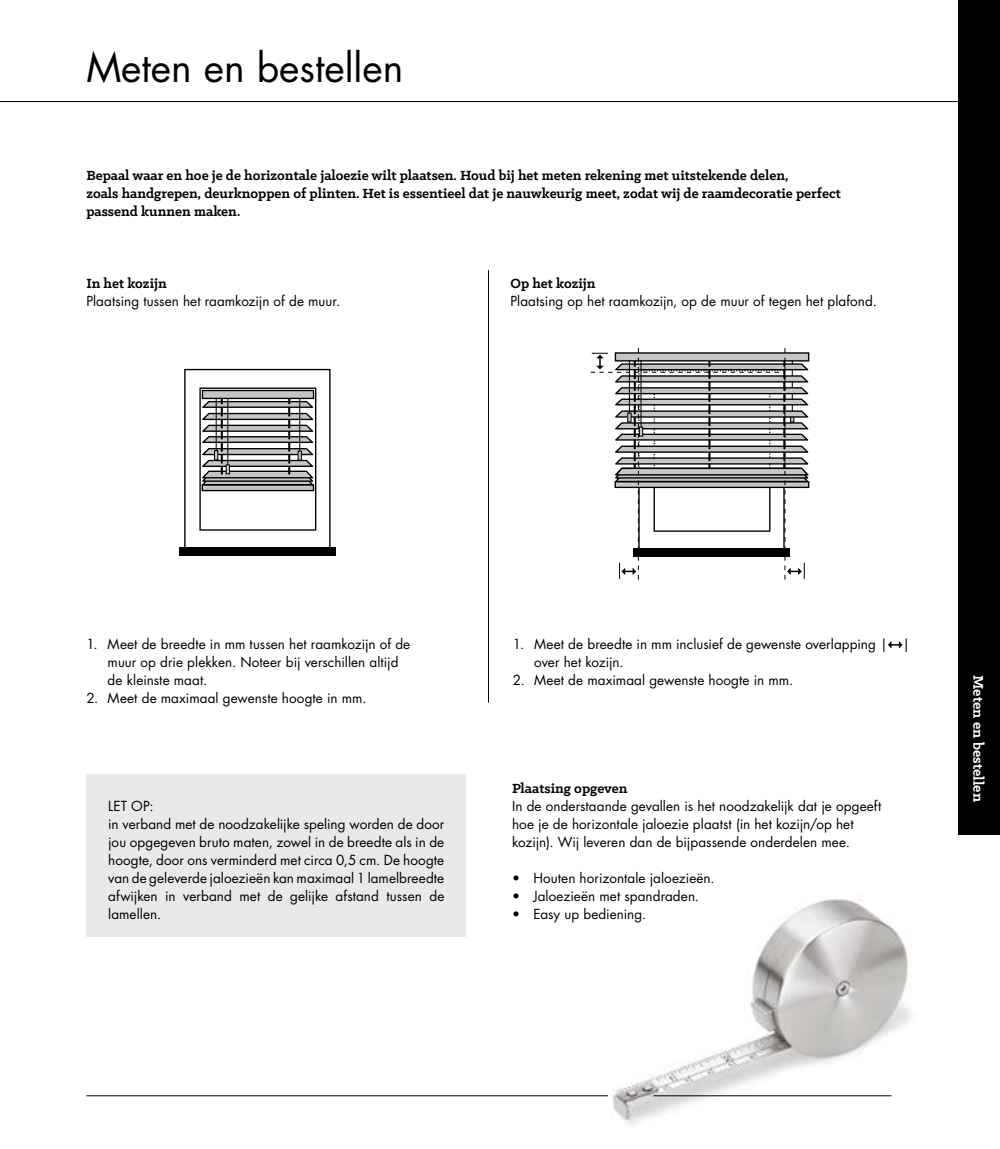
<style>
.page{position:relative;width:1000px;height:1149px;background:#fff}
.page>*{position:absolute;margin:0;border:0;box-sizing:border-box;transform-origin:0 0}
.t1{font:39px "Futura Std";color:#000}
.t2{font:700 15.75px "Klinic Slab";color:#fff}
.t3{font:700 15px/18px "Klinic Slab";color:#000}
.t4{font:13.5px/18px "Futura Std";letter-spacing:.005em;color:#000}
</style>
<div class="page">
<hr style="left:0;top:101px;width:999px;height:1px;background:#000">
<img style="left:599px;top:899px;width:313px;height:226px">
<div style="left:86px;top:774px;width:380px;height:162px;background:#e9e9e9"></div>
<hr style="left:86px;top:1094px;width:521px;height:1px;background:#000">
<div style="left:179px;top:547px;width:156px;height:8px;background:#000"></div>
<svg style="left:184px;top:369px;width:146px;height:178px"></svg>
<div style="left:226px;top:464px;width:4px;height:10px;border:1px solid #000"></div>
<svg style="left:590px;top:348px;width:219px;height:231px"></svg>
<svg style="left:888px;top:641px;width:14px;height:7px"></svg>
<hr style="left:488px;top:270px;width:1px;height:432px;background:#000">
<hr style="left:653px;top:1094px;width:238px;height:1px;background:#000">
<div style="left:957px;top:0;width:42px;height:834px;background:#000"></div>
<h1 class="t1" style="left:86px;top:43px;width:318px">Meten en bestellen</h1>
<p class="t3" style="left:86px;top:166px;width:755px">Bepaal waar en hoe je de horizontale jaloezie wilt plaatsen. Houd bij het meten rekening met uitstekende delen,<br>zoals handgrepen, deurknoppen of plinten. Het is essentieel dat je nauwkeurig meet, zodat wij de raamdecoratie perfect passend kunnen maken.</p>
<p class="t3" style="left:86px;top:274px;width:82px">In het kozijn</p>
<p class="t4" style="left:86px;top:292px;width:255px">Plaatsing tussen het raamkozijn of de muur.</p>
<p class="t3" style="left:510px;top:274px;width:87px">Op het kozijn</p>
<p class="t4" style="left:510px;top:292px;width:368px">Plaatsing op het raamkozijn, op de muur of tegen het plafond.</p>
<p class="t4" style="left:108px;top:634px;width:304px;text-indent:-21px">1. Meet de breedte in mm tussen het raamkozijn of de muur op drie plekken. Noteer bij verschillen altijd de kleinste maat.</p>
<p class="t4" style="left:86px;top:688px;width:282px">2. Meet de maximaal gewenste hoogte in mm.</p>
<p class="t4" style="left:108px;top:796px;width:337px">LET OP:<br>in verband met de noodzakelijke speling worden de door jou opgegeven bruto maten, zowel in de breedte als in de hoogte, door ons verminderd met circa 0,5 cm. De hoogte van de geleverde jaloezieën kan maximaal 1 lamelbreedte afwijken in verband met de gelijke afstand tussen de lamellen.</p>
<p class="t4" style="left:534px;top:634px;width:377px;text-indent:-21px">1. Meet de breedte in mm inclusief de gewenste overlapping | | over het kozijn.</p>
<p class="t4" style="left:513px;top:670px;width:282px">2. Meet de maximaal gewenste hoogte in mm.</p>
<p class="t3" style="left:512px;top:778px;width:117px">Plaatsing opgeven</p>
<p class="t4" style="left:512px;top:796px;width:370px">In de onderstaande gevallen is het noodzakelijk dat je opgeeft hoe je de horizontale jaloezie plaatst (in het kozijn/op het kozijn). Wij leveren dan de bijpassende onderdelen mee.</p>
<p class="t4" style="left:512px;top:868px;width:204px">• Houten horizontale jaloezieën.</p>
<p class="t4" style="left:512px;top:886px;width:188px">• Jaloezieën met spandraden.</p>
<p class="t4" style="left:512px;top:904px;width:136px">• Easy up bediening.</p>
<p class="t2" style="left:988px;top:675px;width:128px;rotate:90deg">Meten en bestellen</p>
</div>
